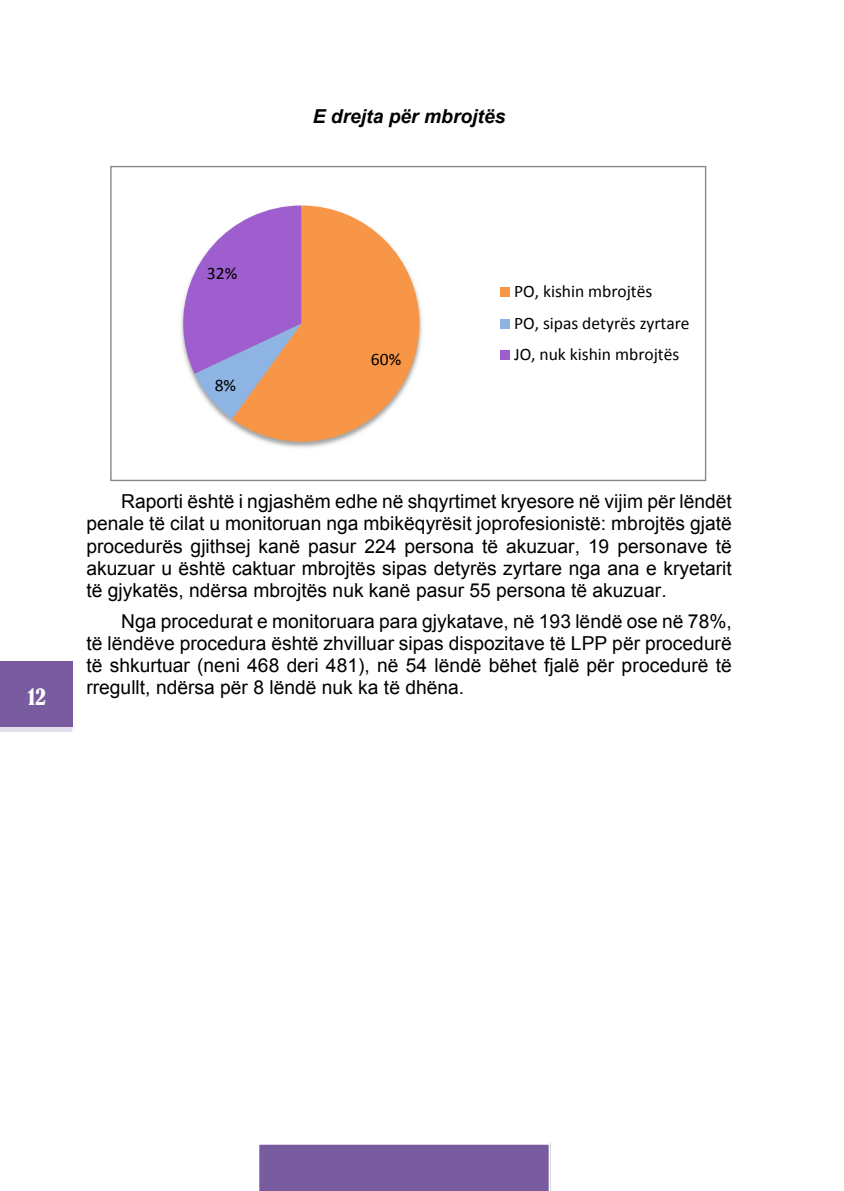
<style>
.page{position:relative;width:844px;height:1191px;background:#fff}
.page>*{position:absolute;margin:0;border:0;box-sizing:border-box;transform-origin:0 0}
.t1{font:condensed 21px "Bernard";color:#fff}
.t2{font:19.25px/22.1px "Arial";color:#000;text-align:justify}
.t3{font:italic 700 19.25px "Arial";color:#000}
.t4{font:17.5px/31.7px "Calibri";color:#000}
</style>
<div class="page">
<div style="left:0;top:664px;width:74px;height:70px;background:#fff;opacity:.75"></div>
<div style="left:0;top:658px;width:72px;height:68px;background:#795c9f"></div>
<div style="left:255px;top:1139px;width:294px;height:52px;background:#fff;opacity:.75"></div>
<svg style="left:110px;top:166px;width:596px;height:315px"></svg>
<p class="t3" style="left:312px;top:103px;width:194px">E drejta për mbrojtës</p>
<p class="t4" style="left:207px;top:257px;width:32px">32%</p>
<p class="t4" style="left:215px;top:369px;width:23px">8%</p>
<p class="t4" style="left:371px;top:342px;width:32px">60%</p>
<p class="t4" style="left:514px;top:275px;width:177px">PO, kishin mbrojtës<br>PO, sipas detyrës zyrtare<br>JO, nuk kishin mbrojtës</p>
<p class="t1" style="left:28px;top:685px;width:20px">12</p>
<p class="t2" style="left:86px;top:490px;width:647px;text-indent:35px">Raporti është i ngjashëm edhe në shqyrtimet kryesore në vijim për lëndët penale të cilat u monitoruan nga mbikëqyrësit joprofesionistë: mbrojtës gjatë procedurës gjithsej kanë pasur 224 persona të akuzuar, 19 personave të akuzuar u është caktuar mbrojtës sipas detyrës zyrtare nga ana e kryetarit të gjykatës, ndërsa mbrojtës nuk kanë pasur 55 persona të akuzuar.</p>
<p class="t2" style="left:86px;top:610px;width:646px;text-indent:35px">Nga procedurat e monitoruara para gjykatave, në 193 lëndë ose në 78%, të lëndëve procedura është zhvilluar sipas dispozitave të LPP për procedurë të shkurtuar (neni 468 deri 481), në 54 lëndë bëhet fjalë për procedurë të rregullt, ndërsa për 8 lëndë nuk ka të dhëna.</p>
</div>
